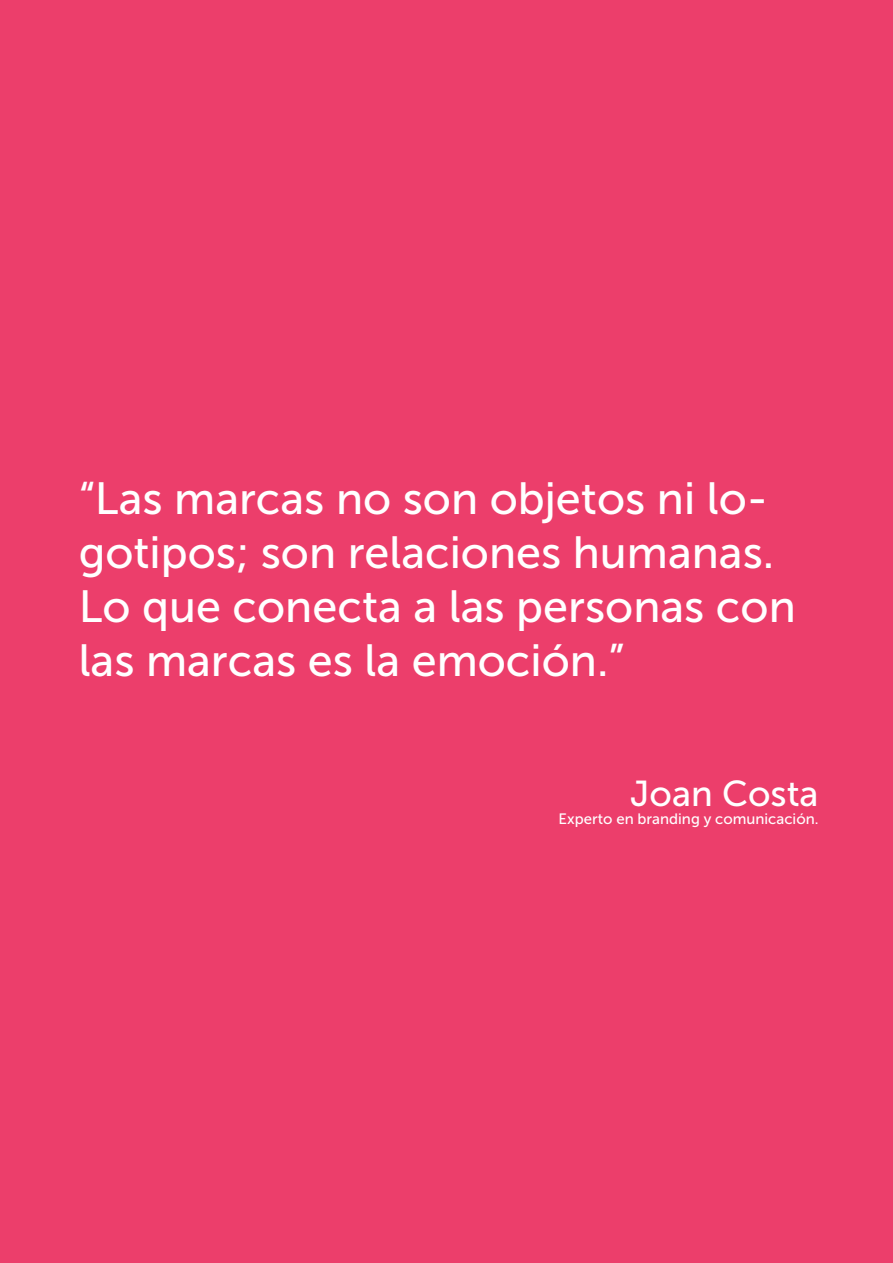
<style>
.page{position:relative;width:893px;height:1263px;background:#ec3e6b}
.page>*{position:absolute;margin:0;border:0;box-sizing:border-box;transform-origin:0 0}
.t1{font:45px/54px "Museo Sans 500";color:#fff}
.t2{font:36px "Museo Sans 500";color:#fff}
.t3{font:15px "Museo Sans 500";color:#fff}
</style>
<div class="page">
<p class="t1" style="left:79px;top:472px;width:719px">“Las marcas no son objetos ni lo&shy;gotipos; son relaciones humanas.<br>Lo que conecta a las personas con las marcas es la emoción.”</p>
<p class="t2" style="left:630px;top:774px;width:190px">Joan Costa</p>
<p class="t3" style="left:559px;top:810px;width:261px">Experto en branding y comunicación.</p>
</div>
